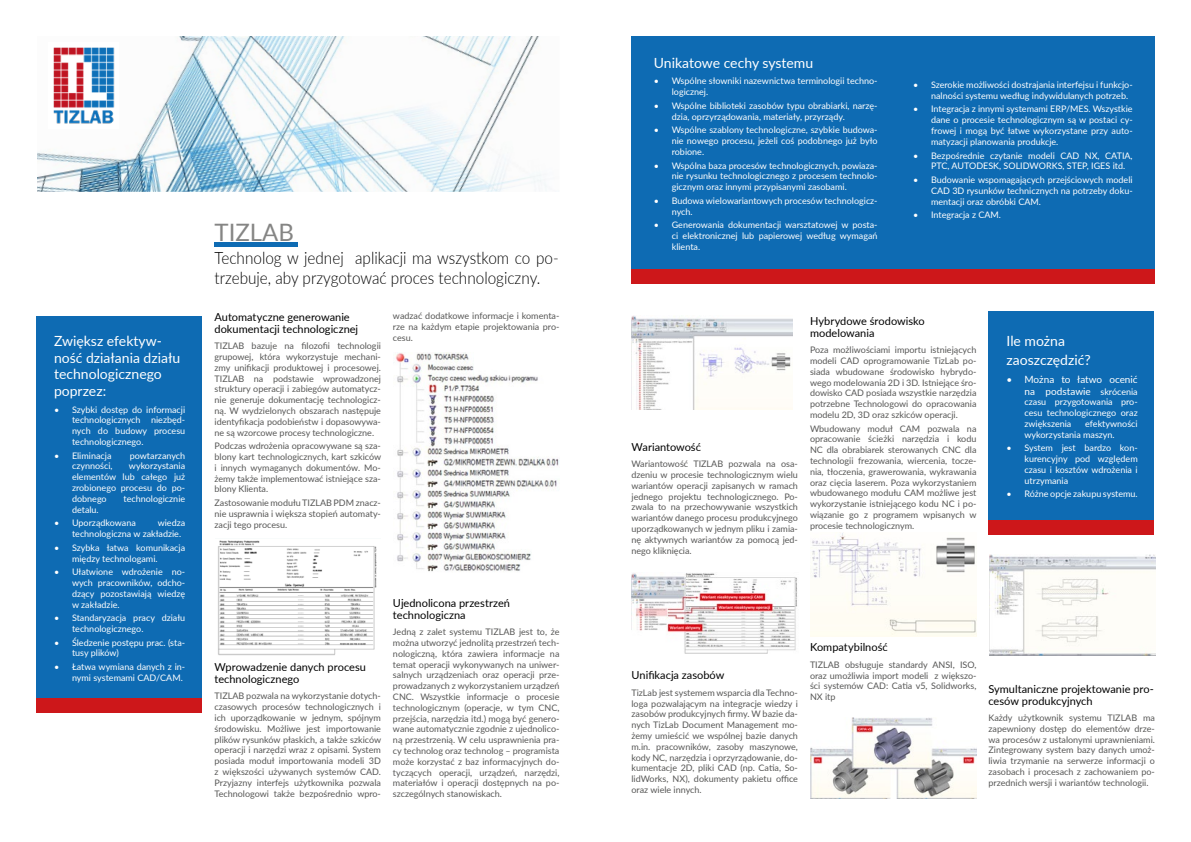
<style>
.page{position:relative;width:1191px;height:842px;background:#fff}
.page>*{position:absolute;margin:0;border:0;box-sizing:border-box;transform-origin:0 0}
.t1{font:24px "Lato";color:#858584}
.t2{font:300 17px/20.4px "Lato";color:#000;scale:.9 1}
.t3{font:14px/16.8px "Lato";color:#fff}
.t4{font:11px/12px "Lato";color:#000}
.t5{font:10px/12px "Lato";color:#fff;text-align:right}
.t6{font:9px/10.8px "Lato";color:#575756;text-align:justify}
.t7{font:9px/10.8px "Lato";color:#fff;text-align:justify}
.s1{font-size:9px}
</style>
<div class="page">
<div style="left:631px;top:36px;width:524px;height:247px;background:#0e6bb3"></div>
<div style="left:36px;top:316px;width:166px;height:383px;background:#0e6bb3"></div>
<div style="left:36px;top:699px;width:166px;height:14px;background:#cd171a"></div>
<div style="left:631px;top:269px;width:524px;height:14px;background:#cd171a"></div>
<hr style="left:214px;top:243px;width:84px;height:4px;background:#0e6bb3">
<div style="left:988px;top:311px;width:166px;height:215px;background:#0e6bb3"></div>
<div style="left:988px;top:520px;width:166px;height:14px;background:#cd171a"></div>
<img style="left:218px;top:540px;width:159px;height:115px">
<img style="left:395px;top:353px;width:164px;height:219px">
<img style="left:631px;top:316px;width:162px;height:94px">
<img style="left:631px;top:573px;width:166px;height:81px">
<img style="left:37px;top:36px;width:510px;height:156px">
<img style="left:48px;top:43px;width:71px;height:86px">
<img style="left:810px;top:718px;width:166px;height:81px">
<img style="left:989px;top:554px;width:166px;height:101px">
<img style="left:810px;top:533px;width:166px;height:104px">
<h3 class="t3" style="left:54px;top:332px;width:128px">Zwiększ efektyw&shy;ność działania działu technologicznego poprzez:</h3>
<p class="t7" style="left:72px;top:403px;width:115px;text-indent:-18px">• Szybki dostęp do informacji technologicznych niezbęd&shy;nych do budowy procesu technologicznego.</p>
<p class="t7" style="left:54px;top:450px;width:59px">• Eliminacja</p>
<p class="t7" style="left:130px;top:450px;width:57px">powtarzanych</p>
<p class="t7" style="left:72px;top:460px;width:42px">czynności,</p>
<p class="t7" style="left:72px;top:460px;width:115px;text-indent:57px">wykorzystania elementów lub całego już zrobionego procesu do po&shy;dobnego</p>
<p class="t7" style="left:123px;top:493px;width:63px">technologicznie</p>
<p class="t7" style="left:72px;top:504px;width:28px">detalu.</p>
<p class="t7" style="left:54px;top:517px;width:83px">• Uporządkowana</p>
<p class="t7" style="left:72px;top:517px;width:115px;text-indent:86px">wiedza technologiczna w zakładzie.</p>
<p class="t7" style="left:72px;top:542px;width:115px;text-indent:-18px">• Szybka łatwa komunikacja między technologami.</p>
<p class="t7" style="left:72px;top:566px;width:115px;text-indent:-18px">• Ułatwione wdrożenie no&shy;wych pracowników, odcho&shy;dzący pozostawiają wiedzę w zakładzie.</p>
<p class="t7" style="left:72px;top:612px;width:115px;text-indent:-18px">• Standaryzacja pracy działu technologicznego.</p>
<p class="t7" style="left:72px;top:637px;width:115px;text-indent:-18px">• Śledzenie postępu prac. (sta&shy;tusy plików)</p>
<p class="t7" style="left:54px;top:661px;width:133px;text-align:right">• Łatwa wymiana danych z in&shy;nymi systemami CAD/CAM.</p>
<h1 class="t1" style="left:214px;top:215px;width:81px">TIZLAB</h1>
<h2 class="t2" style="left:214px;top:247px;width:384px">Technolog w jednej aplikacji ma wszystkom co po&shy;trzebuje, aby przygotować proces technologiczny.</h2>
<p class="t4" style="left:214px;top:310px;width:145px">Automatyczne generowanie dokumentacji technologicznej</p>
<p class="t6" style="left:214px;top:340px;width:168px">TIZLAB bazuje na filozofii technologii grupowej, która wykorzystuje mechani&shy;zmy unifikacji produktowej i procesowej.<br>TIZLAB na podstawie wprowadzonej struktury operacji i zabiegów automatycz&shy;nie generuje dokumentację technologicz&shy;ną. W wydzielonych obszarach następuje identyfikacja podobieństw i dopasowywa&shy;ne są wzorcowe procesy technologiczne.</p>
<p class="t6" style="left:214px;top:440px;width:168px">Podczas wdrożenia opracowywane są sza&shy;blony kart technologicznych, kart szkiców i innych wymaganych dokumentów. Mo&shy;żemy także implementować istniejące sza&shy;blony Klienta.</p>
<p class="t6" style="left:214px;top:497px;width:168px">Zastosowanie modułu TIZLAB PDM znacz&shy;nie usprawnia i większa stopień automaty&shy;zacji tego procesu.</p>
<p class="t6" style="left:393px;top:310px;width:168px">wadzać dodatkowe informacje i komenta&shy;rze na każdym etapie projektowania pro&shy;cesu.</p>
<p class="t4" style="left:214px;top:660px;width:153px">Wprowadzenie danych procesu technologicznego</p>
<p class="t6" style="left:214px;top:690px;width:168px">TIZLAB pozwala na wykorzystanie dotych&shy;czasowych procesów technologicznych i ich uporządkowanie w jednym, spójnym środowisku. Możliwe jest importowanie plików rysunków płaskich, a także szkiców operacji i narzędzi wraz z opisami. System posiada moduł importowania modeli 3D z większości używanych systemów CAD.<br>Przyjazny interfejs użytkownika pozwala Technologowi także bezpośrednio wpro-</p>
<p class="t4" style="left:393px;top:596px;width:119px">Ujednolicona przestrzeń technologiczna</p>
<p class="t6" style="left:393px;top:626px;width:168px">Jedną z zalet systemu TIZLAB jest to, że można utworzyć jednolitą przestrzeń tech&shy;nologiczną, która zawiera informacje na temat operacji wykonywanych na uniwer&shy;salnych urządzeniach oraz operacji prze&shy;prowadzanych z wykorzystaniem urządzeń CNC. Wszystkie informacje o procesie technologicznym (operacje, w tym CNC, przejścia, narzędzia itd.) mogą być genero&shy;wane automatycznie zgodnie z ujednolico&shy;ną przestrzenią. W celu usprawnienia pra&shy;cy technolog oraz technolog – programista może korzystać z baz informacyjnych do&shy;tyczących operacji, urządzeń, narzędzi, materiałów i operacji dostępnych na po&shy;szczególnych stanowiskach.</p>
<h3 class="t3" style="left:654px;top:54px;width:161px">Unikatowe cechy systemu</h3>
<p class="t7" style="left:672px;top:75px;width:207px;text-indent:-18px">• Wspólne słowniki nazewnictwa terminologii techno&shy;logicznej.</p>
<p class="t7" style="left:672px;top:100px;width:207px;text-indent:-18px">• Wspólne biblioteki zasobów typu obrabiarki, narzę&shy;dzia, oprzyrządowania, materiały, przyrządy.</p>
<p class="t7" style="left:672px;top:124px;width:207px;text-indent:-18px">• Wspólne szablony technologiczne, szybkie budowa&shy;nie nowego procesu, jeżeli coś podobnego już było robione.</p>
<p class="t7" style="left:672px;top:159px;width:207px;text-indent:-18px">• Wspólna baza procesów technologicznych, powiaza&shy;nie rysunku technologicznego z procesem technolo&shy;gicznym oraz innymi przypisanymi zasobami.</p>
<p class="t7" style="left:672px;top:195px;width:207px;text-indent:-18px">• Budowa wielowariantowych procesów technologicz&shy;nych.</p>
<p class="t7" style="left:672px;top:219px;width:207px;text-indent:-18px">• Generowania dokumentacji warsztatowej w posta&shy;ci elektronicznej lub papierowej według wymagań klienta.</p>
<p class="t7" style="left:931px;top:79px;width:203px;text-indent:-18px">• Szerokie możliwości dostrajania interfejsu i funkcjo&shy;nalności systemu według indywidulanych potrzeb.</p>
<p class="t7" style="left:931px;top:103px;width:203px;text-indent:-18px">• Integracja z innymi systemami ERP/MES. Wszystkie dane o procesie technologicznym są w postaci cy&shy;frowej i mogą być łatwe wykorzystane przy auto&shy;matyzacji planowania produkcje.</p>
<p class="t7" style="left:931px;top:149px;width:203px;text-indent:-18px">• Bezpośrednie czytanie modeli CAD NX, CATIA,<br>PTC, AUTODESK, SOLIDWORKS, STEP, IGES itd.</p>
<p class="t7" style="left:931px;top:174px;width:203px;text-indent:-18px">• Budowanie wspomagających przejściowych modeli CAD 3D rysunków technicznych na potrzeby doku&shy;mentacji oraz obróbki CAM.</p>
<p class="t7" style="left:913px;top:209px;width:89px">• Integracja z CAM.</p>
<p class="t4" style="left:631px;top:440px;width:71px">Wariantowość</p>
<p class="t6" style="left:631px;top:458px;width:168px">Wariantowość TIZLAB pozwala na osa&shy;dzeniu w procesie technologicznym wielu wariantów operacji zapisanych w ramach jednego projektu technologicznego. Po&shy;zwala to na przechowywanie wszystkich wariantów danego procesu produkcyjnego uporządkowanych w jednym pliku i zamia&shy;nę aktywnych wariantów za pomocą jed&shy;nego kliknięcia.</p>
<p class="t4" style="left:810px;top:314px;width:116px">Hybrydowe środowisko modelowania</p>
<p class="t6" style="left:810px;top:344px;width:168px">Poza możliwościami importu istniejących modeli CAD oprogramowanie TizLab po&shy;siada wbudowane środowisko hybrydo&shy;wego modelowania 2D i 3D. Istniejące śro&shy;dowisko CAD posiada wszystkie narzędzia potrzebne Technologowi do opracowania modelu 2D, 3D oraz szkiców operacji.</p>
<p class="t6" style="left:810px;top:423px;width:168px">Wbudowany moduł CAM pozwala na opracowanie ścieżki narzędzia i kodu NC dla obrabiarek sterowanych CNC dla technologii frezowania, wiercenia, tocze&shy;nia, tłoczenia, grawerowania, wykrawania oraz cięcia laserem. Poza wykorzystaniem wbudowanego modułu CAM możliwe jest wykorzystanie istniejącego kodu NC i po&shy;wiązanie go z programem wpisanych w procesie technologicznym.</p>
<h3 class="t3" style="left:1006px;top:330px;width:86px;line-height:19.2px">Ile można zaoszczędzić?</h3>
<p class="t5" style="left:1006px;top:372px;width:133px">• Można to łatwo ocenić na podstawie <span class="s1">skrócenia</span></p>
<p class="t7" style="left:1024px;top:396px;width:115px">czasu przygotowania pro&shy;cesu technologicznego oraz zwiększenia</p>
<p class="t7" style="left:1024px;top:418px;width:115px;text-indent:61px">efektywności wykorzystania maszyn.</p>
<p class="t7" style="left:1024px;top:442px;width:115px;text-indent:-18px">• System jest bardzo kon&shy;kurencyjny pod względem czasu i kosztów wdrożenia i utrzymania</p>
<p class="t7" style="left:1006px;top:488px;width:133px">• Różne opcje zakupu systemu.</p>
<p class="t4" style="left:631px;top:669px;width:94px">Unifikacja zasobów</p>
<p class="t6" style="left:631px;top:687px;width:168px">TizLab jest systemem wsparcia dla Techno&shy;loga pozwalającym na integracje wiedzy i zasobów produkcyjnych firmy. W bazie da&shy;nych TizLab Document Management mo&shy;żemy umieścić we wspólnej bazie danych m.in. pracowników, zasoby maszynowe, kody NC, narzędzia i oprzyrządowanie, do&shy;kumentacje 2D, pliki CAD (np. Catia, So&shy;lidWorks, NX), dokumenty pakietu office oraz wiele innych.</p>
<p class="t4" style="left:810px;top:641px;width:79px">Kompatybilność</p>
<p class="t6" style="left:810px;top:659px;width:168px">TIZLAB obsługuje standardy ANSI, ISO, oraz umożliwia import modeli z większo&shy;ści systemów CAD: Catia v5, Solidworks, NX itp</p>
<p class="t4" style="left:988px;top:682px;width:167px">Symultaniczne projektowanie pro&shy;cesów produkcyjnych</p>
<p class="t6" style="left:988px;top:712px;width:168px">Każdy użytkownik systemu TIZLAB ma zapewniony dostęp do elementów drze&shy;wa procesów z ustalonymi uprawnieniami.<br>Zintegrowany system bazy danych umoż&shy;liwia trzymanie na serwerze informacji o zasobach i procesach z zachowaniem po&shy;przednich wersji i wariantów technologii.</p>
</div>
